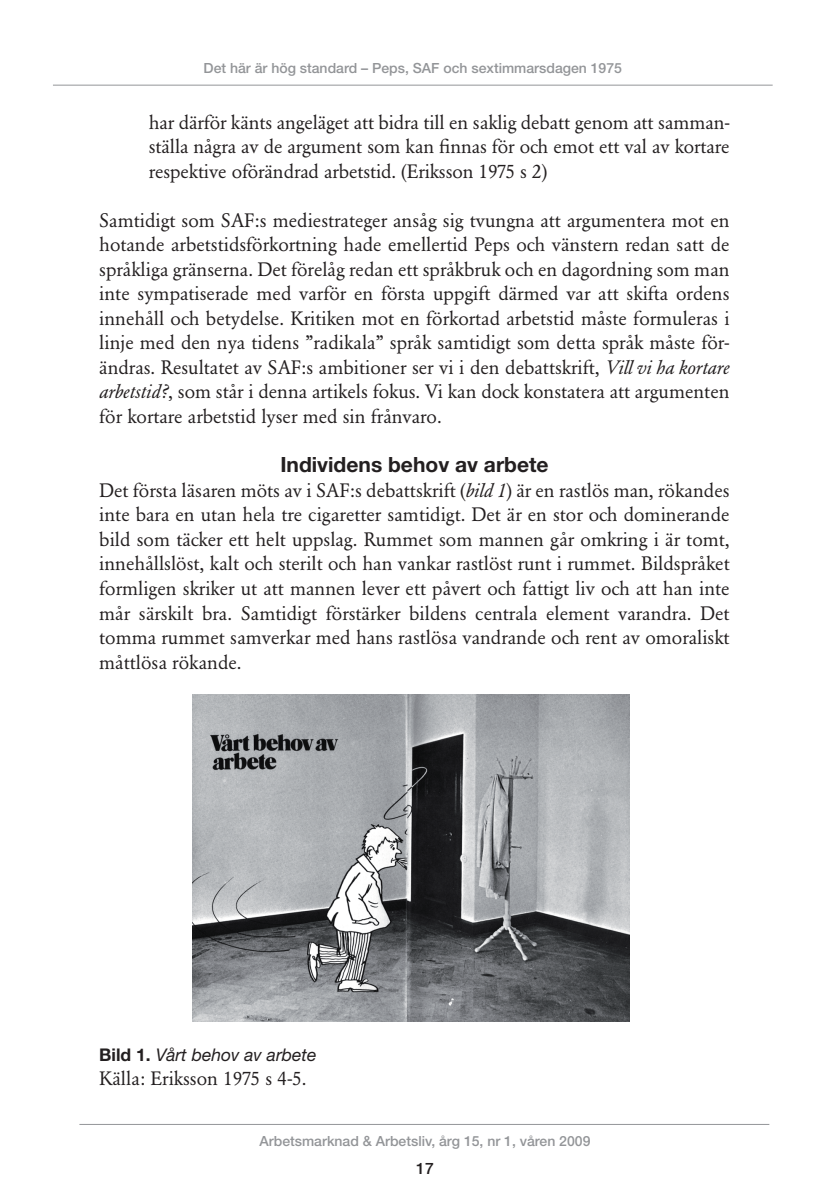
<style>
.page{position:relative;width:819px;height:1201px;background:#fff}
.page>*{position:absolute;margin:0;border:0;box-sizing:border-box;transform-origin:0 0}
.t1{font:700 21px "Helvetica Neue";color:#231f20}
.t2{font:19.25px/24.5px "Garamond BE";color:#231f20;text-align:justify}
.t3{font:italic 17.5px "Helvetica Neue";color:#231f20}
.t4{font:500 15.75px "Helvetica Neue";color:#231f20}
.t5{font:500 14px "Helvetica Neue";color:#939598}
.s1{font-style:italic}
.s2{font-weight:700;font-style:normal}
</style>
<div class="page">
<hr style="left:79px;top:1124px;width:690px;height:1px;background:#939598">
<hr style="left:53px;top:85px;width:719px;height:1px;background:#939598">
<img style="left:192px;top:694px;width:437px;height:327px">
<p class="t5" style="left:204px;top:60px;width:420px">Det här är hög standard – Peps, SAF och sextimmarsdagen 1975</p>
<p class="t2" style="left:149px;top:110px;width:582px">har därför känts angeläget att bidra till en saklig debatt genom att samman&shy;ställa några av de argument som kan finnas för och emot ett val av kortare respektive oförändrad arbetstid. (Eriksson 1975 s 2)</p>
<p class="t2" style="left:99px;top:208px;width:632px">Samtidigt som SAF:s mediestrateger ansåg sig tvungna att argumentera mot en hotande arbetstidsförkortning hade emellertid Peps och vänstern redan satt de språkliga gränserna. Det förelåg redan ett språkbruk och en dagordning som man inte sympatiserade med varför en första uppgift därmed var att skifta ordens innehåll och betydelse. Kritiken mot en förkortad arbetstid måste formuleras i linje med den nya tidens ”radikala” språk samtidigt som detta språk måste för&shy;ändras. Resultatet av SAF:s ambitioner ser vi i den debattskrift, <span class="s1">Vill vi ha kortare arbetstid?</span>, som står i denna artikels fokus. Vi kan dock konstatera att argumenten för kortare arbetstid lyser med sin frånvaro.</p>
<p class="t1" style="left:280px;top:452px;width:269px">Individens behov av arbete</p>
<p class="t2" style="left:99px;top:478px;width:632px">Det första läsaren möts av i SAF:s debattskrift (<span class="s1">bild 1</span>) är en rastlös man, rökandes inte bara en utan hela tre cigaretter samtidigt. Det är en stor och dominerande bild som täcker ett helt uppslag. Rummet som mannen går omkring i är tomt, innehållslöst, kalt och sterilt och han vankar rastlöst runt i rummet. Bildspråket formligen skriker ut att mannen lever ett påvert och fattigt liv och att han inte mår särskilt bra. Samtidigt förstärker bildens centrala element varandra. Det tomma rummet samverkar med hans rastlösa vandrande och rent av omoraliskt måttlösa rökande.</p>
<p class="t3" style="left:99px;top:1043px;width:219px"><span class="s2">Bild 1.</span> Vårt behov av arbete</p>
<p class="t2" style="left:99px;top:1066px;width:209px">Källa: Eriksson 1975 s 4-5.</p>
<p class="t5" style="left:259px;top:1132px;width:332px">Arbetsmarknad &amp; Arbetsliv, årg 15, nr 1, våren 2009</p>
<p class="t4" style="left:416px;top:1158px;width:19px">17</p>
</div>
